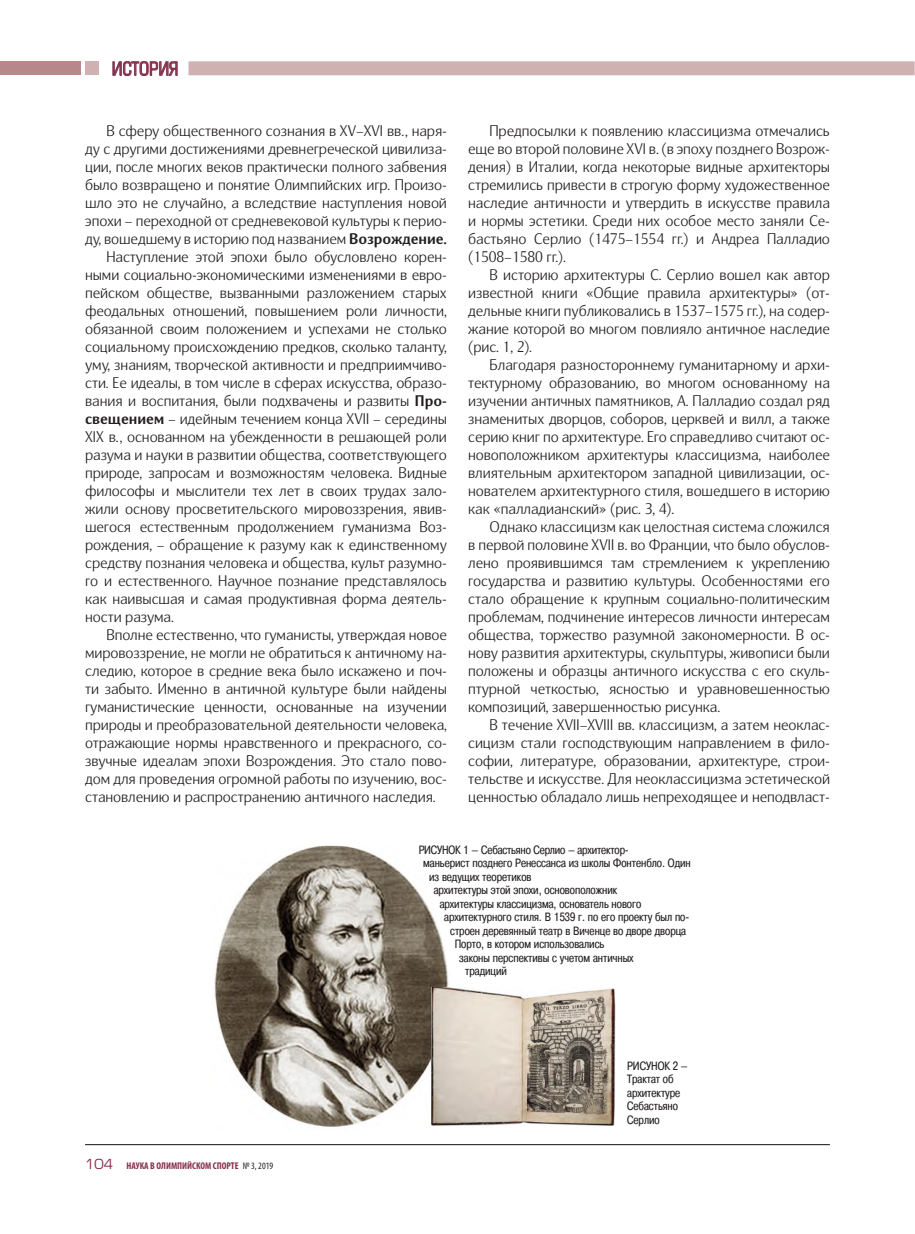
<style>
.page{position:relative;width:915px;height:1234px;background:#fff}
.page>*{position:absolute;margin:0;border:0;box-sizing:border-box;transform-origin:0 0}
.t1{font:18px "Europe Cond";color:#84304b}
.t2{font:300 15px/18px "Nat Grotesk";color:#231f20;text-align:justify;scale:1.05 1}
.t3{font:13.5px "Europe";color:#84304b}
.t4{font:12px/13.5px "Pragmatica Cond C";color:#231f20}
.t5{font:700 condensed 9.75px "Myriad Pro";color:#84304b}
.s1{font-weight:700}
.s2{font-weight:400;color:#231f20}
</style>
<div class="page">
<div style="left:0;top:61px;width:81px;height:14px;background:#b6888c"></div>
<div style="left:85px;top:61px;width:14px;height:14px;background:#cfb1b2"></div>
<hr style="left:85px;top:1143px;width:744px;height:1px;background:#231f20">
<div style="left:188px;top:61px;width:726px;height:14px;background:#cfb1b2"></div>
<svg style="left:112px;top:61px;width:66px;height:15px"></svg>
<img style="left:214px;top:845px;width:245px;height:282px">
<img style="left:431px;top:986px;width:184px;height:139px">
<p class="t1" style="left:112px;top:57px;width:68px">история</p>
<p class="t2" style="left:106px;top:123px;width:326px">В сферу общественного сознания в XV–XVI вв., наря-</p>
<p class="t2" style="left:85px;top:141px;width:346px">ду с другими достижениями древнегреческой цивилиза-</p>
<p class="t2" style="left:85px;top:159px;width:346px">ции, после многих веков практически полного забвения</p>
<p class="t2" style="left:85px;top:177px;width:346px">было возвращено и понятие Олимпийских игр. Произо-</p>
<p class="t2" style="left:85px;top:195px;width:346px">шло это не случайно, а вследствие наступления новой</p>
<p class="t2" style="left:85px;top:213px;width:346px">эпохи – переходной от средневековой культуры к перио-</p>
<p class="t2" style="left:85px;top:231px;width:346px">ду, вошедшему в историю под названием <span class="s1">Возрождение.</span></p>
<p class="t2" style="left:106px;top:249px;width:325px">Наступление этой эпохи было обусловлено корен-</p>
<p class="t2" style="left:85px;top:267px;width:346px">ными социально-экономическими изменениями в евро-</p>
<p class="t2" style="left:85px;top:285px;width:346px">пейском обществе, вызванными разложением старых</p>
<p class="t2" style="left:85px;top:303px;width:346px">феодальных отношений, повышением роли личности,</p>
<p class="t2" style="left:85px;top:321px;width:346px">обязанной своим положением и успехами не столько</p>
<p class="t2" style="left:85px;top:339px;width:346px">социальному происхождению предков, сколько таланту,</p>
<p class="t2" style="left:85px;top:357px;width:346px">уму, знаниям, творческой активности и предприимчиво-</p>
<p class="t2" style="left:85px;top:375px;width:346px">сти. Ее идеалы, в том числе в сферах искусства, образо-</p>
<p class="t2" style="left:85px;top:393px;width:346px">вания и воспитания, были подхвачены и развиты <span class="s1">Про-</span></p>
<p class="t2" style="left:85px;top:411px;width:346px"><span class="s1">свещением</span> – идейным течением конца XVII – середины</p>
<p class="t2" style="left:85px;top:429px;width:346px">XIX в., основанном на убежденности в решающей роли</p>
<p class="t2" style="left:85px;top:447px;width:346px">разума и науки в развитии общества, соответствующего</p>
<p class="t2" style="left:85px;top:465px;width:346px">природе, запросам и возможностям человека. Видные</p>
<p class="t2" style="left:85px;top:483px;width:346px">философы и мыслители тех лет в своих трудах зало-</p>
<p class="t2" style="left:85px;top:501px;width:346px">жили основу просветительского мировоззрения, явив-</p>
<p class="t2" style="left:85px;top:519px;width:346px">шегося естественным продолжением гуманизма Воз-</p>
<p class="t2" style="left:85px;top:537px;width:346px">рождения, – обращение к разуму как к единственному</p>
<p class="t2" style="left:85px;top:555px;width:346px">средству познания человека и общества, культ разумно-</p>
<p class="t2" style="left:85px;top:573px;width:346px">го и естественного. Научное познание представлялось</p>
<p class="t2" style="left:85px;top:591px;width:346px">как наивысшая и самая продуктивная форма деятель-</p>
<p class="t2" style="left:85px;top:609px;width:86px">ности разума.</p>
<p class="t2" style="left:106px;top:627px;width:325px">Вполне естественно, что гуманисты, утверждая новое</p>
<p class="t2" style="left:85px;top:645px;width:346px">мировоззрение, не могли не обратиться к античному на-</p>
<p class="t2" style="left:85px;top:663px;width:346px">следию, которое в средние века было искажено и поч-</p>
<p class="t2" style="left:85px;top:681px;width:346px">ти забыто. Именно в античной культуре были найдены</p>
<p class="t2" style="left:85px;top:699px;width:346px">гуманистические ценности, основанные на изучении</p>
<p class="t2" style="left:85px;top:717px;width:346px">природы и преобразовательной деятельности человека,</p>
<p class="t2" style="left:85px;top:735px;width:346px">отражающие нормы нравственного и прекрасного, со-</p>
<p class="t2" style="left:85px;top:753px;width:346px">звучные идеалам эпохи Возрождения. Это стало пово-</p>
<p class="t2" style="left:85px;top:771px;width:346px">дом для проведения огромной работы по изучению, вос-</p>
<p class="t2" style="left:85px;top:789px;width:335px">становлению и распространению античного наследия.</p>
<p class="t2" style="left:468px;top:123px;width:346px;text-indent:21px">Предпосылки к появлению классицизма отмечались еще во второй половине XVI в. (в эпоху позднего Возрож&shy;дения) в Италии, когда некоторые видные архитекторы стремились привести в строгую форму художественное наследие античности и утвердить в искусстве правила и нормы эстетики. Среди них особое место заняли Се&shy;бастьяно Серлио (1475–1554 гг.) и Андреа Палладио (1508–1580 гг.).</p>
<p class="t2" style="left:468px;top:267px;width:346px;text-indent:21px">В историю архитектуры С. Серлио вошел как автор известной книги «Общие правила архитектуры» (от&shy;дельные книги публиковались в 1537–1575 гг.), на содер&shy;жание которой во многом повлияло античное наследие (рис. 1, 2).</p>
<p class="t2" style="left:468px;top:357px;width:346px;text-indent:21px">Благодаря разностороннему гуманитарному и архи&shy;тектурному образованию, во многом основанному на изучении античных памятников, А. Палладио создал ряд знаменитых дворцов, соборов, церквей и вилл, а также серию книг по архитектуре. Его справедливо считают ос&shy;новоположником архитектуры классицизма, наиболее влиятельным архитектором западной цивилизации, ос&shy;нователем архитектурного стиля, вошедшего в историю как «палладианский» (рис. 3, 4).</p>
<p class="t2" style="left:468px;top:519px;width:346px;text-indent:21px">Однако классицизм как целостная система сложился в первой половине XVII в. во Франции, что было обуслов&shy;лено проявившимся там стремлением к укреплению государства и развитию культуры. Особенностями его стало обращение к крупным социально-политическим проблемам, подчинение интересов личности интересам общества, торжество разумной закономерности. В ос&shy;нову развития архитектуры, скульптуры, живописи были положены и образцы античного искусства с его скуль&shy;птурной четкостью, ясностью и уравновешенностью композиций, завершенностью рисунка.</p>
<p class="t2" style="left:468px;top:717px;width:346px;text-indent:21px">В течение XVII–XVIII вв. классицизм, а затем неоклас&shy;сицизм стали господствующим направлением в фило&shy;софии, литературе, образовании, архитектуре, строи&shy;тельстве и искусстве. Для неоклассицизма эстетической ценностью обладало лишь непреходящее и неподвласт-</p>
<p class="t4" style="left:418px;top:842px;width:13px">Рисунок</p>
<p class="t4" style="left:463px;top:842px;width:167px">1 – Себастьяно Серлио – архитектор-</p>
<p class="t4" style="left:423px;top:856px;width:269px">маньерист позднего Ренессанса из школы Фонтенбло. Один</p>
<p class="t4" style="left:429px;top:869px;width:104px">из ведущих теоретиков</p>
<p class="t4" style="left:433px;top:883px;width:185px">архитектуры этой эпохи, основоположник</p>
<p class="t4" style="left:439px;top:896px;width:203px">архитектуры классицизма, основатель нового</p>
<p class="t4" style="left:444px;top:910px;width:246px">архитектурного стиля. В 1539 г. по его проекту был по-</p>
<p class="t4" style="left:450px;top:923px;width:237px">строен деревянный театр в Виченце во дворе дворца</p>
<p class="t4" style="left:454px;top:937px;width:151px">Порто, в котором использовались</p>
<p class="t4" style="left:459px;top:950px;width:176px">законы перспективы с учетом античных</p>
<p class="t4" style="left:465px;top:964px;width:43px">традиций</p>
<p class="t3" style="left:85px;top:1155px;width:29px">104</p>
<p class="t5" style="left:126px;top:1158px;width:148px">НАУКА В ОЛИМПИЙСКОМ СПОРТЕ <span class="s2">№ 3, 2019</span></p>
<p class="t4" style="left:627px;top:1058px;width:62px;text-indent:46px">2 –<br>Трактат об архитектуре<br>Себастьяно<br>Серлио</p>
<p class="t4" style="left:627px;top:1058px;width:13px">Рисунок</p>
</div>
